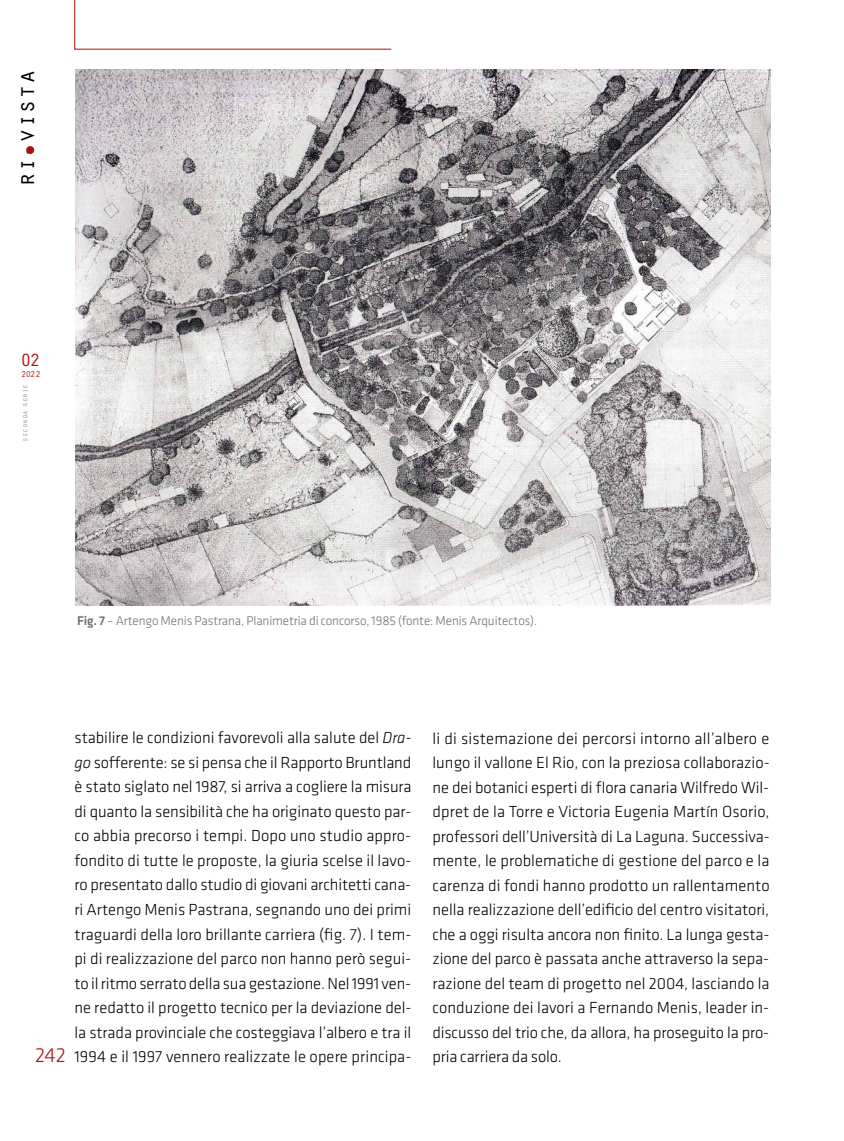
<style>
.page{position:relative;width:844px;height:1141px;background:#fff}
.page>*{position:absolute;margin:0;border:0;box-sizing:border-box;transform-origin:0 0}
.t1{font:24.5px "Orator Std";color:#000}
.t2{font:300 21px "Klavika";color:#ae0f0a}
.t3{font:18.38px "Orator Std";color:#ae0f0a}
.t4{font:300 16.62px/24.5px "Klavika";letter-spacing:-.01em;color:#000;text-align:justify}
.t5{font:300 13.12px "Klavika";letter-spacing:-.01em;color:#706f6f}
.t6{font:8.75px "Orator Std";color:#ae0f0a}
.t7{font:7.88px "Orator Std";letter-spacing:-.025em;color:#9d9d9c}
.s1{font-weight:500}
.s2{font-style:italic}
</style>
<div class="page">
<svg style="left:74px;top:0;width:317px;height:50px"></svg>
<div style="left:26px;top:146px;width:8px;height:8px;background:#ae0f0a;border-radius:50%"></div>
<img style="left:76px;top:69px;width:694px;height:537px">
<h1 class="t1" style="left:9px;top:187px;width:119px;rotate:-90deg">ri-vista</h1>
<p class="t3" style="left:20px;top:347px;width:22px">02</p>
<p class="t6" style="left:21px;top:368px;width:21px">2022</p>
<p class="t7" style="left:19px;top:442px;width:59px;rotate:-90deg">seconda serie</p>
<p class="t5" style="left:77px;top:614px;width:461px"><span class="s1">Fig. 7</span> – Artengo Menis Pastrana, Planimetria di concorso, 1985 (fonte: Menis Arquitectos).</p>
<p class="t2" style="left:35px;top:1044px;width:32px">242</p>
<p class="t4" style="left:74px;top:726px;width:338px">stabilire le condizioni favorevoli alla salute del <span class="s2">Dra&shy;go</span> sofferente: se si pensa che il Rapporto Bruntland è stato siglato nel 1987, si arriva a cogliere la misura di quanto la sensibilità che ha originato questo par&shy;co abbia precorso i tempi. Dopo uno studio appro&shy;fondito di tutte le proposte, la giuria scelse il lavo&shy;ro presentato dallo studio di giovani architetti cana&shy;ri Artengo Menis Pastrana, segnando uno dei primi traguardi della loro brillante carriera (fig. 7). I tem&shy;pi di realizzazione del parco non hanno però segui&shy;to il ritmo serrato della sua gestazione. Nel 1991 ven&shy;ne redatto il progetto tecnico per la deviazione del&shy;la strada provinciale che costeggiava l’albero e tra il 1994 e il 1997 vennero realizzate le opere principa-</p>
<p class="t4" style="left:432px;top:726px;width:338px">li di sistemazione dei percorsi intorno all’albero e lungo il vallone El Rio, con la preziosa collaborazio&shy;ne dei botanici esperti di flora canaria Wilfredo Wil&shy;dpret de la Torre e Victoria Eugenia Martín Osorio, professori dell’Università di La Laguna. Successiva&shy;mente, le problematiche di gestione del parco e la carenza di fondi hanno prodotto un rallentamento nella realizzazione dell’edificio del centro visitatori, che a oggi risulta ancora non finito. La lunga gesta&shy;zione del parco è passata anche attraverso la sepa&shy;razione del team di progetto nel 2004, lasciando la conduzione dei lavori a Fernando Menis, leader in&shy;discusso del trio che, da allora, ha proseguito la pro&shy;pria carriera da solo.</p>
</div>
